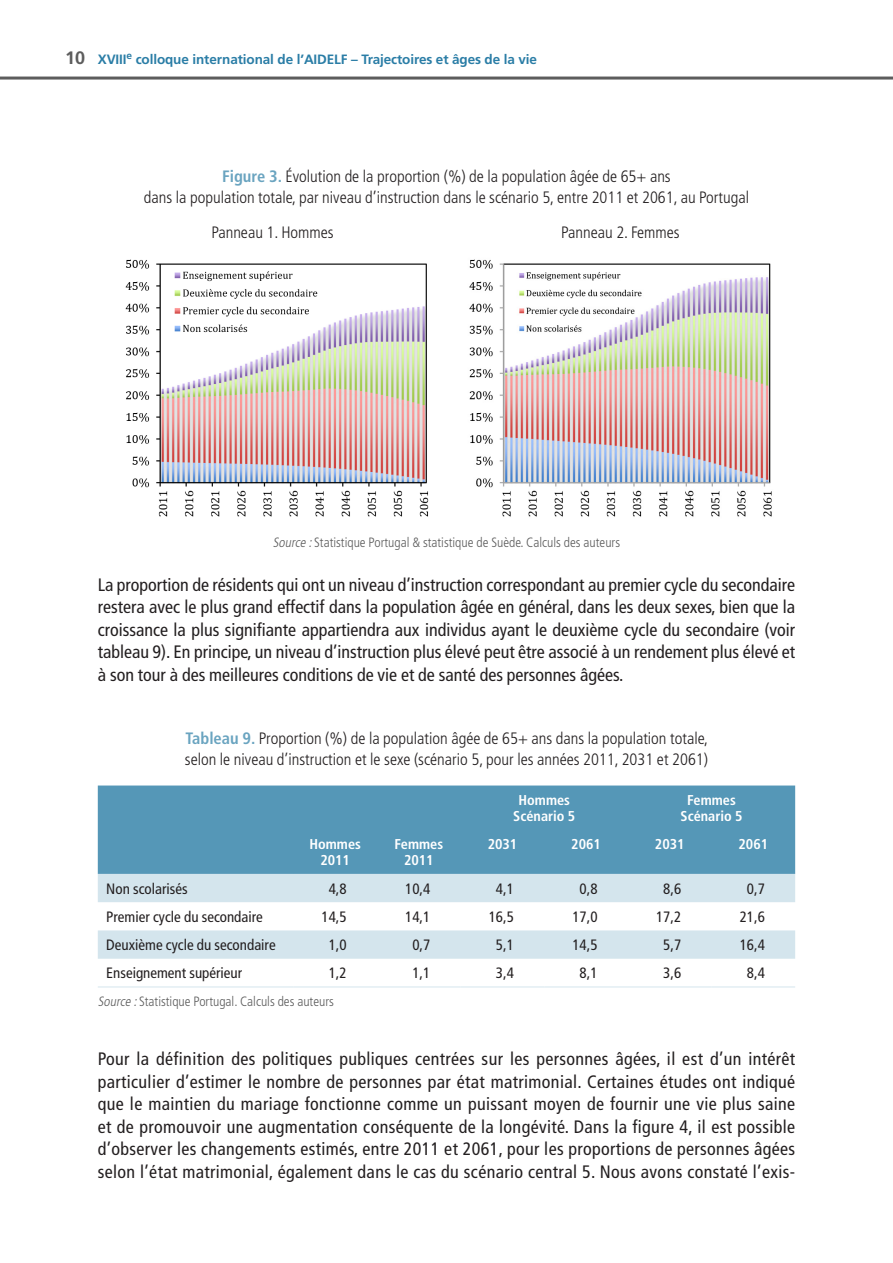
<style>
.page{position:relative;width:893px;height:1263px;background:#fff}
.page>*{position:absolute;margin:0;border:0;box-sizing:border-box;transform-origin:0 0}
.Texte_courant{font:condensed 18px/22.5px "Frutiger LT Std";letter-spacing:.01em;color:#231f20;text-align:justify}
.Tab_Fig_Titre{font:300 condensed 16.5px/21px "Frutiger LT Std";color:#231f20;text-align:center}
.Tab_Fig_Titre_sans_n{font:300 condensed 16.5px "Frutiger LT Std";color:#231f20}
.Tab_Texte{font:condensed 15px "Frutiger LT Std";color:#231f20}
.Tab_Tétière{font:700 condensed 14.25px "Frutiger LT Std";color:#fff}
.t1{font:700 13.5px "Frutiger LT Std";letter-spacing:-.01em;color:#2a7da6}
.Fig_Source{font:300 condensed 13.5px "Frutiger LT Std";color:#5d5d5d}
.Tab_Source{font:300 condensed 13.5px "Frutiger LT Std";color:#5d5d5d}
.s1{font-size:18px;color:#5d5d5d}
.s2{font-weight:700;color:#6aa4c0}
.s3{font-style:italic}
</style>
<div class="page">
<hr style="left:0;top:77px;width:893px;height:3px;background:#5d5d5d">
<img style="left:125px;top:259px;width:304px;height:258px">
<img style="left:469px;top:259px;width:303px;height:258px">
<div style="left:98px;top:785px;width:697px;height:89px;background:#5597b7"></div>
<svg style="left:98px;top:874px;width:697px;height:85px;fill:#d4e5ed"></svg>
<hr style="left:98px;top:986px;width:195px;height:1px;background:#d4e5ed">
<hr style="left:293px;top:986px;width:84px;height:1px;background:#d4e5ed">
<hr style="left:377px;top:986px;width:84px;height:1px;background:#d4e5ed">
<hr style="left:461px;top:986px;width:83px;height:1px;background:#d4e5ed">
<hr style="left:544px;top:986px;width:84px;height:1px;background:#d4e5ed">
<hr style="left:628px;top:986px;width:83px;height:1px;background:#d4e5ed">
<hr style="left:711px;top:986px;width:84px;height:1px;background:#d4e5ed">
<p class="t1" style="left:65px;top:51px;width:473px"><span class="s1">10</span> XVIII<sup>e</sup> colloque international de l’AIDELF – Trajectoires et âges de la vie</p>
<p class="Tab_Fig_Titre" style="left:144px;top:166px;width:607px"><span class="s2">Figure 3.</span> Évolution de la proportion (%) de la population âgée de 65+ ans<br>dans la population totale, par niveau d’instruction dans le scénario 5, entre 2011 et 2061, au Portugal</p>
<p class="Tab_Fig_Titre_sans_n" style="left:211px;top:223px;width:124px">Panneau 1. Hommes</p>
<p class="Tab_Fig_Titre_sans_n" style="left:561px;top:223px;width:120px">Panneau 2. Femmes</p>
<p class="Fig_Source" style="left:273px;top:534px;width:349px"><span class="s3">Source:</span>Statistique Portugal &amp; statistique de Suède. Calculs des auteurs</p>
<p class="Texte_courant" style="left:98px;top:573px;width:699px">La proportion de résidents qui ont un niveau d’instruction correspondant au premier cycle du secondaire restera avec le plus grand effectif dans la population âgée en général, dans les deux sexes, bien que la croissance la plus signifiante appartiendra aux individus ayant le deuxième cycle du secondaire (voir tableau 9). En principe, un niveau d’instruction plus élevé peut être associé à un rendement plus élevé et à son tour à des meilleures conditions de vie et de santé des personnes âgées.</p>
<p class="Tab_Fig_Titre" style="left:185px;top:728px;width:525px;text-align:left"><span class="s2">Tableau 9.</span> Proportion (%) de la population âgée de 65+ ans dans la population totale, selon le niveau d’instruction et le sexe (scénario 5, pour les années 2011, 2031 et 2061)</p>
<p class="Tab_Tétière" style="left:519px;top:791px;width:53px">Hommes</p>
<p class="Tab_Tétière" style="left:513px;top:808px;width:63px">Scénario 5</p>
<p class="Tab_Tétière" style="left:687px;top:791px;width:50px">Femmes</p>
<p class="Tab_Tétière" style="left:681px;top:808px;width:63px">Scénario 5</p>
<p class="Tab_Tétière" style="left:309px;top:835px;width:53px">Hommes</p>
<p class="Tab_Tétière" style="left:320px;top:852px;width:31px">2011</p>
<p class="Tab_Tétière" style="left:395px;top:835px;width:50px">Femmes</p>
<p class="Tab_Tétière" style="left:404px;top:852px;width:31px">2011</p>
<p class="Tab_Tétière" style="left:488px;top:835px;width:31px">2031</p>
<p class="Tab_Tétière" style="left:571px;top:835px;width:31px">2061</p>
<p class="Tab_Tétière" style="left:655px;top:835px;width:31px">2031</p>
<p class="Tab_Tétière" style="left:738px;top:835px;width:31px">2061</p>
<p class="Tab_Texte" style="left:106px;top:880px;width:83px">Non scolarisés</p>
<p class="Tab_Texte" style="left:329px;top:880px;width:19px">4,8</p>
<p class="Tab_Texte" style="left:405px;top:880px;width:27px">10,4</p>
<p class="Tab_Texte" style="left:496px;top:880px;width:19px">4,1</p>
<p class="Tab_Texte" style="left:580px;top:880px;width:19px">0,8</p>
<p class="Tab_Texte" style="left:663px;top:880px;width:19px">8,6</p>
<p class="Tab_Texte" style="left:747px;top:880px;width:19px">0,7</p>
<p class="Tab_Texte" style="left:106px;top:908px;width:158px">Premier cycle du secondaire</p>
<p class="Tab_Texte" style="left:322px;top:908px;width:27px">14,5</p>
<p class="Tab_Texte" style="left:405px;top:908px;width:27px">14,1</p>
<p class="Tab_Texte" style="left:489px;top:908px;width:27px">16,5</p>
<p class="Tab_Texte" style="left:572px;top:908px;width:27px">17,0</p>
<p class="Tab_Texte" style="left:656px;top:908px;width:27px">17,2</p>
<p class="Tab_Texte" style="left:740px;top:908px;width:27px">21,6</p>
<p class="Tab_Texte" style="left:106px;top:936px;width:171px">Deuxième cycle du secondaire</p>
<p class="Tab_Texte" style="left:329px;top:936px;width:19px">1,0</p>
<p class="Tab_Texte" style="left:412px;top:936px;width:19px">0,7</p>
<p class="Tab_Texte" style="left:496px;top:936px;width:19px">5,1</p>
<p class="Tab_Texte" style="left:572px;top:936px;width:27px">14,5</p>
<p class="Tab_Texte" style="left:663px;top:936px;width:19px">5,7</p>
<p class="Tab_Texte" style="left:740px;top:936px;width:27px">16,4</p>
<p class="Tab_Texte" style="left:106px;top:964px;width:137px">Enseignement supérieur</p>
<p class="Tab_Texte" style="left:329px;top:964px;width:19px">1,2</p>
<p class="Tab_Texte" style="left:412px;top:964px;width:19px">1,1</p>
<p class="Tab_Texte" style="left:496px;top:964px;width:19px">3,4</p>
<p class="Tab_Texte" style="left:580px;top:964px;width:19px">8,1</p>
<p class="Tab_Texte" style="left:663px;top:964px;width:19px">3,6</p>
<p class="Tab_Texte" style="left:747px;top:964px;width:19px">8,4</p>
<p class="Tab_Source" style="left:98px;top:993px;width:238px"><span class="s3">Source:</span>Statistique Portugal. Calculs des auteurs</p>
<p class="Texte_courant" style="left:98px;top:1048px;width:699px">Pour la définition des politiques publiques centrées sur les personnes âgées, il est d’un intérêt particulier d’estimer le nombre de personnes par état matrimonial. Certaines études ont indiqué que le maintien du mariage fonctionne comme un puissant moyen de fournir une vie plus saine et de promouvoir une augmentation conséquente de la longévité. Dans la figure 4, il est possible d’observer les changements estimés, entre 2011 et 2061, pour les proportions de personnes âgées selon l’état matrimonial, également dans le cas du scénario central 5. Nous avons constaté l’exis-</p>
</div>
